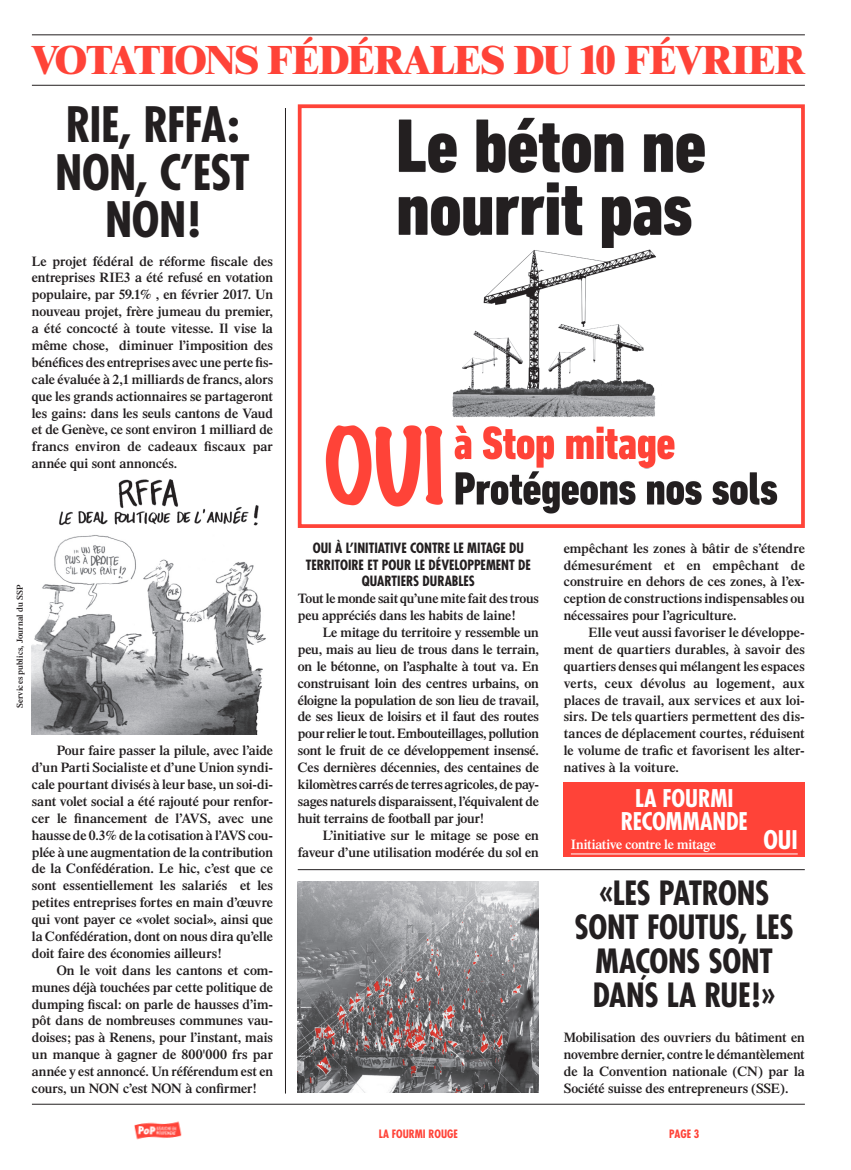
<style>
.page{position:relative;width:851px;height:1170px;background:#fff}
.page>*{position:absolute;margin:0;border:0;box-sizing:border-box;transform-origin:0 0}
.INTER-TITRE{font:700 condensed 47.5px "Futura";letter-spacing:-.02em;color:#231f20}
.t1{font:800 39.38px "Times";letter-spacing:-.03em;color:#ff4338}
.INTER-TITRE-2{font:700 condensed 32.5px/33.8px "Futura";letter-spacing:-.01em;color:#231f20;text-align:center}
.TEXTE-BASE-1E-LIGNE{font:700 condensed 25px "Futura";color:#fff}
.TEXTE-BASE-1E-LIGNE-2{font:700 condensed 23.75px "Futura";letter-spacing:-.005em;color:#fff}
.TEXTE-BASE{font:600 13.75px/16.9px "Times";letter-spacing:-.005em;color:#231f20;text-align:justify}
.TEXTE-BASE-1E-LIGNE-3{font:600 13.75px/16.9px "Times";letter-spacing:-.005em;color:#231f20;text-align:justify}
.INTER-TITRE-3{font:700 condensed 13.75px/16.9px "Futura";letter-spacing:-.005em;color:#231f20;text-align:center}
.TEXTE-BASE-1E-LIGNE-4{font:600 13.75px "Times";letter-spacing:-.015em;color:#fff}
.t2{font:700 condensed 11.25px "Futura";color:#ff4338}
.TEXTE-BASE-2{font:600 8.75px "Times";letter-spacing:.015em;color:#231f20}
</style>
<div class="page">
<img style="left:134px;top:1121px;width:48px;height:19px">
<hr style="left:32px;top:1103px;width:772px;height:1px;background:#231f20">
<hr style="left:32px;top:35px;width:772px;height:1px;background:#231f20">
<img style="left:32px;top:479px;width:234px;height:255px">
<hr style="left:32px;top:85px;width:772px;height:1px;background:#231f20">
<div style="left:563px;top:782px;width:241px;height:74px;background:#ff4338"></div>
<hr style="left:570px;top:853px;width:227px;height:1px;background:#fff">
<hr style="left:285px;top:108px;width:1px;height:985px;background:#231f20">
<img style="left:298px;top:881px;width:241px;height:211px">
<hr style="left:298px;top:869px;width:506px;height:1px;background:#231f20">
<img style="left:398px;top:117px;width:307px;height:131px">
<img style="left:452px;top:249px;width:204px;height:165px">
<img style="left:325px;top:414px;width:453px;height:100px">
<div style="left:298px;top:104px;width:506px;height:424px;border:4px solid #ff4338"></div>
<p class="t1" style="left:33px;top:36px;width:772px">VOTATIONS FÉDÉRALES DU 10 FÉVRIER</p>
<p class="INTER-TITRE" style="left:66px;top:95px;width:175px">RIE, RFFA:</p>
<p class="INTER-TITRE" style="left:55px;top:143px;width:196px">NON, C’EST</p>
<p class="INTER-TITRE" style="left:105px;top:190px;width:96px">NON!</p>
<p class="TEXTE-BASE-1E-LIGNE-3" style="left:32px;top:252px;width:242px">Le projet fédéral de réforme fiscale des entreprises RIE3 a été refusé en votation populaire, par 59.1% , en février 2017. Un nouveau projet, frère jumeau du premier, a été concocté à toute vitesse. Il vise la même chose, diminuer l’imposition des bénéfices des entreprises avec une perte fis&shy;cale évaluée à 2,1 milliards de francs, alors que les grands actionnaires se partageront les gains: dans les seuls cantons de Vaud et de Genève, ce sont environ 1 milliard de francs environ de cadeaux fiscaux par année qui sont annoncés.</p>
<p class="TEXTE-BASE-2" style="left:15px;top:708px;width:125px;rotate:-90deg">Services publics, Journal du SSP</p>
<p class="TEXTE-BASE" style="left:32px;top:741px;width:242px;text-indent:25px">Pour faire passer la pilule, avec l’aide d’un Parti Socialiste et d’une Union syndi&shy;cale pourtant divisés à leur base, un soi-di&shy;sant volet social a été rajouté pour renfor&shy;cer le financement de l’AVS, avec une hausse de 0.3% de la cotisation à l’AVS cou&shy;plée à une augmentation de la contribution de la Confédération. Le hic, c’est que ce sont essentiellement les salariés et les petites entreprises fortes en main d’œuvre qui vont payer ce «volet social», ainsi que la Confédération, dont on nous dira qu’elle doit faire des économies ailleurs!</p>
<p class="TEXTE-BASE" style="left:32px;top:961px;width:243px;text-indent:25px">On le voit dans les cantons et com&shy;munes déjà touchées par cette politique de dumping fiscal: on parle de hausses d’im&shy;pôt dans de nombreuses communes vau&shy;doises; pas à Renens, pour l’instant, mais un manque à gagner de 800'000 frs par année y est annoncé. Un référendum est en cours, un NON c’est NON à confirmer!</p>
<p class="INTER-TITRE-3" style="left:306px;top:539px;width:226px">OUI À L’INITIATIVE CONTRE LE MITAGE DU<br>TERRITOIRE ET POUR LE DÉVELOPPEMENT DE<br>QUARTIERS DURABLES</p>
<p class="TEXTE-BASE-1E-LIGNE-3" style="left:298px;top:590px;width:242px">Tout le monde sait qu’une mite fait des trous peu appréciés dans les habits de laine!</p>
<p class="TEXTE-BASE" style="left:298px;top:623px;width:243px;text-indent:25px">Le mitage du territoire y ressemble un peu, mais au lieu de trous dans le terrain, on le bétonne, on l’asphalte à tout va. En construisant loin des centres urbains, on éloigne la population de son lieu de travail, de ses lieux de loisirs et il faut des routes pour relier le tout. Embouteillages, pollution sont le fruit de ce développement insensé.<br>Ces dernières décennies, des centaines de kilomètres carrés de terres agricoles, de pay&shy;sages naturels disparaissent, l’équivalent de huit terrains de football par jour!</p>
<p class="TEXTE-BASE" style="left:298px;top:826px;width:242px;text-align:right">L’initiative sur le mitage se pose en faveur d’une utilisation modérée du sol en</p>
<p class="TEXTE-BASE" style="left:563px;top:539px;width:242px">empêchant les zones à bâtir de s’étendre démesurément et en empêchant de construire en dehors de ces zones, à l’ex&shy;ception de constructions indispensables ou nécessaires pour l’agriculture.</p>
<p class="TEXTE-BASE" style="left:563px;top:623px;width:242px;text-indent:25px">Elle veut aussi favoriser le développe&shy;ment de quartiers durables, à savoir des quartiers denses qui mélangent les espaces verts, ceux dévolus au logement, aux places de travail, aux services et aux loi&shy;sirs. De tels quartiers permettent des dis&shy;tances de déplacement courtes, réduisent le volume de trafic et favorisent les alter&shy;natives à la voiture.</p>
<p class="TEXTE-BASE-1E-LIGNE-2" style="left:635px;top:783px;width:100px">LA FOURMI</p>
<p class="TEXTE-BASE-1E-LIGNE-2" style="left:620px;top:806px;width:129px">RECOMMANDE</p>
<p class="TEXTE-BASE-1E-LIGNE-4" style="left:570px;top:836px;width:147px">Initiative contre le mitage</p>
<p class="TEXTE-BASE-1E-LIGNE" style="left:763px;top:824px;width:36px">OUI</p>
<p class="INTER-TITRE-2" style="left:574px;top:876px;width:220px">«LES PATRONS<br>SONT FOUTUS, LES<br>MAÇONS SONT<br>DANS LA RUE!»</p>
<p class="TEXTE-BASE-1E-LIGNE-3" style="left:563px;top:1028px;width:242px">Mobilisation des ouvriers du bâtiment en novembre dernier, contre le démantèlement de la Convention nationale (CN) par la Société suisse des entrepreneurs (SSE).</p>
<p class="t2" style="left:379px;top:1126px;width:81px">LA FOURMI ROUGE</p>
<p class="t2" style="left:669px;top:1126px;width:32px">PAGE 3</p>
</div>
